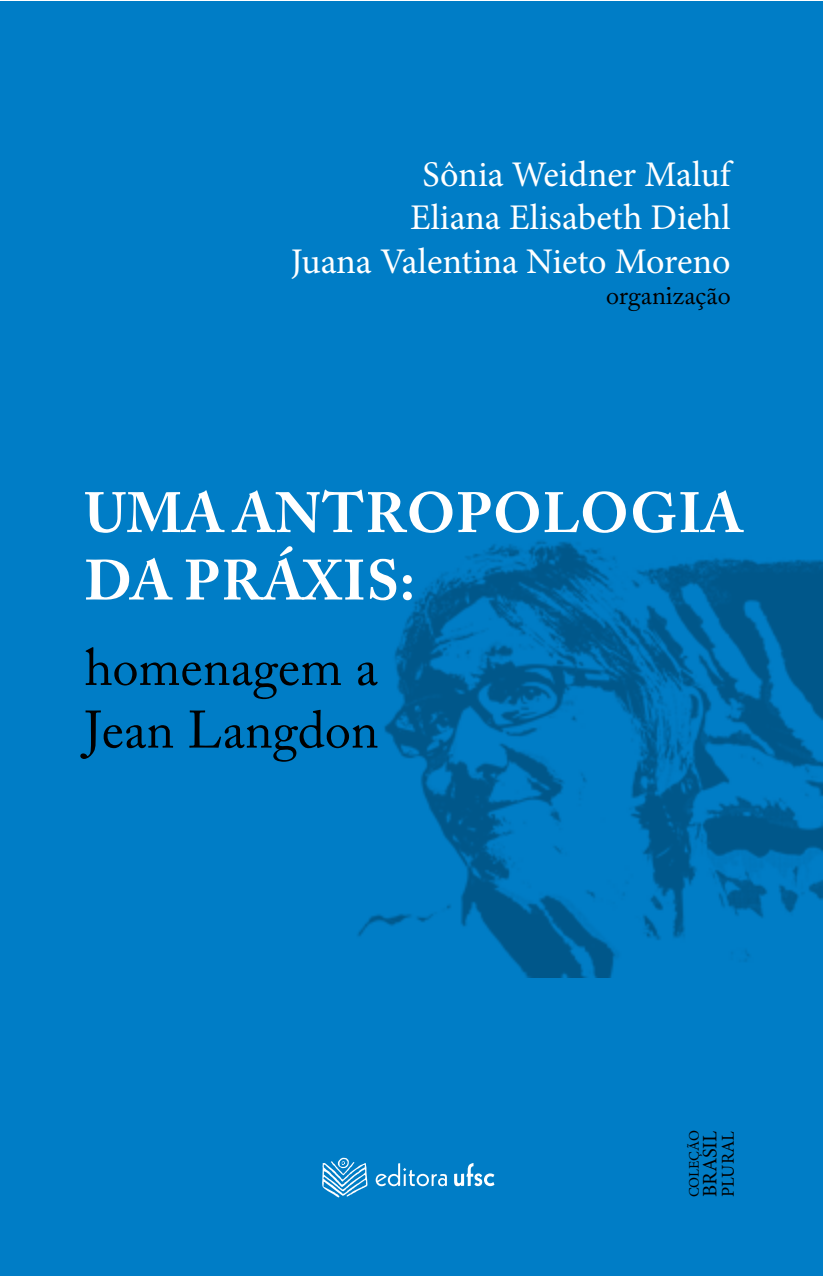
<style>
.page{position:relative;width:823px;height:1276px;background:#fff}
.page>*{position:absolute;margin:0;border:0;box-sizing:border-box;transform-origin:0 0}
.t1{font:700 56.2px/67.4px "Adobe Caslon Pro";letter-spacing:.015em;color:#fff}
.t2{font:52.2px/62.6px "Adobe Caslon Pro";color:#000}
.t3{font:36.2px/43.4px "Minion Pro";color:#fff;text-align:right}
.t4{font:26px "Adobe Caslon Pro";color:#000}
.t5{font:20.4px "Minion Pro";letter-spacing:-.005em;color:#000}
.t6{font:18px "Minion Pro";letter-spacing:-.005em;color:#000}
.t7{font:14.6px "Minion Pro";color:#000}
</style>
<div class="page">
<div style="left:0;top:1px;width:822px;height:1275px;background:#007dc6"></div>
<svg style="left:322px;top:1157px;width:172px;height:40px"></svg>
<img style="left:357px;top:541px;width:465px;height:436px">
<p class="t3" style="left:290px;top:153px;width:441px">Sônia Weidner Maluf<br>Eliana Elisabeth Diehl<br>Juana Valentina Nieto Moreno</p>
<p class="t4" style="left:606px;top:280px;width:126px">organização</p>
<h1 class="t1" style="left:85px;top:479px;width:659px">UMA ANTROPOLOGIA<br>DA PRÁXIS:</h1>
<h2 class="t2" style="left:84px;top:635px;width:295px">homenagem a<br>Jean Langdon</h2>
<p class="t7" style="left:684px;top:1197px;width:69px;rotate:-90deg">COLEÇÃO</p>
<p class="t5" style="left:695px;top:1197px;width:68px;rotate:-90deg">BRASIL</p>
<p class="t6" style="left:715px;top:1196px;width:67px;rotate:-90deg">PLURAL</p>
</div>
